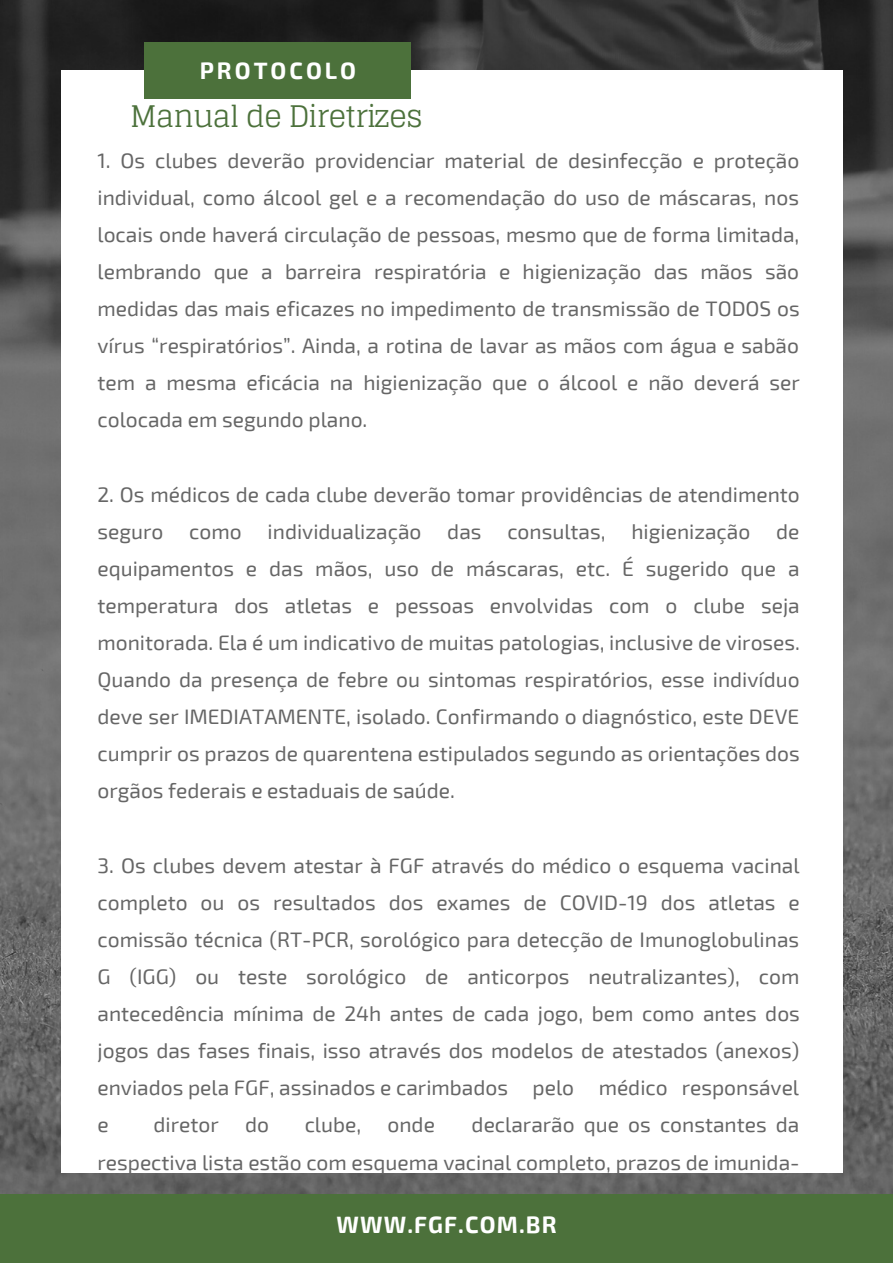
<style>
.page{position:relative;width:893px;height:1264px;background:#fff}
.page>*{position:absolute;margin:0;border:0;box-sizing:border-box;transform-origin:0 0}
.t1{font:29.7px "Glegoo";letter-spacing:-.03em;color:#4c713b}
.t2{font:700 23.1px "Exo 2";letter-spacing:.05em;color:#fff}
.t3{font:700 23.1px "Exo 2";letter-spacing:.13em;color:#fff}
.t4{font:21px/37px "Exo 2";color:#666;text-align:justify}
</style>
<div class="page">
<img style="left:0;top:0;width:892px;height:1194px">
<div style="left:61px;top:71px;width:782px;height:1101px;background:#fff"></div>
<div style="left:144px;top:42px;width:267px;height:57px;background:#4c713b"></div>
<div style="left:0;top:1194px;width:892px;height:68px;background:#4c713b"></div>
<p class="t3" style="left:200px;top:56px;width:158px">PROTOCOLO</p>
<h1 class="t1" style="left:130px;top:100px;width:294px">Manual de Diretrizes</h1>
<p class="t4" style="left:97px;top:141px;width:703px">1. Os clubes deverão providenciar material de desinfecção e proteção individual, como álcool gel e a recomendação do uso de máscaras, nos locais onde haverá circulação de pessoas, mesmo que de forma limitada, lembrando que a barreira respiratória e higienização das mãos são medidas das mais eficazes no impedimento de transmissão de TODOS os vírus “respiratórios”. Ainda, a rotina de lavar as mãos com água e sabão tem a mesma eficácia na higienização que o álcool e não deverá ser colocada em segundo plano.</p>
<p class="t4" style="left:97px;top:474px;width:704px">2. Os médicos de cada clube deverão tomar providências de atendimento seguro como individualização das consultas, higienização de equipamentos e das mãos, uso de máscaras, etc. É sugerido que a temperatura dos atletas e pessoas envolvidas com o clube seja monitorada. Ela é um indicativo de muitas patologias, inclusive de viroses.<br>Quando da presença de febre ou sintomas respiratórios, esse indivíduo deve ser IMEDIATAMENTE, isolado. Confirmando o diagnóstico, este DEVE cumprir os prazos de quarentena estipulados segundo as orientações dos orgãos federais e estaduais de saúde.</p>
<p class="t4" style="left:97px;top:845px;width:703px">3. Os clubes devem atestar à FGF através do médico o esquema vacinal completo ou os resultados dos exames de COVID-19 dos atletas e comissão técnica (RT-PCR, sorológico para detecção de Imunoglobulinas G (IGG) ou teste sorológico de anticorpos neutralizantes), com antecedência mínima de 24h antes de cada jogo, bem como antes dos jogos das fases finais, isso através dos modelos de atestados (anexos) enviados pela FGF, assinados e carimbados pelo médico responsável e</p>
<p class="t4" style="left:97px;top:1105px;width:703px;text-align:right">declararão que os constantes da<br>respectiva lista estão com esquema vacinal completo, prazos de imunida-</p>
<p class="t4" style="left:153px;top:1105px;width:67px">diretor</p>
<p class="t4" style="left:245px;top:1105px;width:25px">do</p>
<p class="t4" style="left:304px;top:1105px;width:58px">clube,</p>
<p class="t4" style="left:387px;top:1105px;width:49px">onde</p>
<p class="t2" style="left:336px;top:1209px;width:222px">WWW.FGF.COM.BR</p>
</div>
